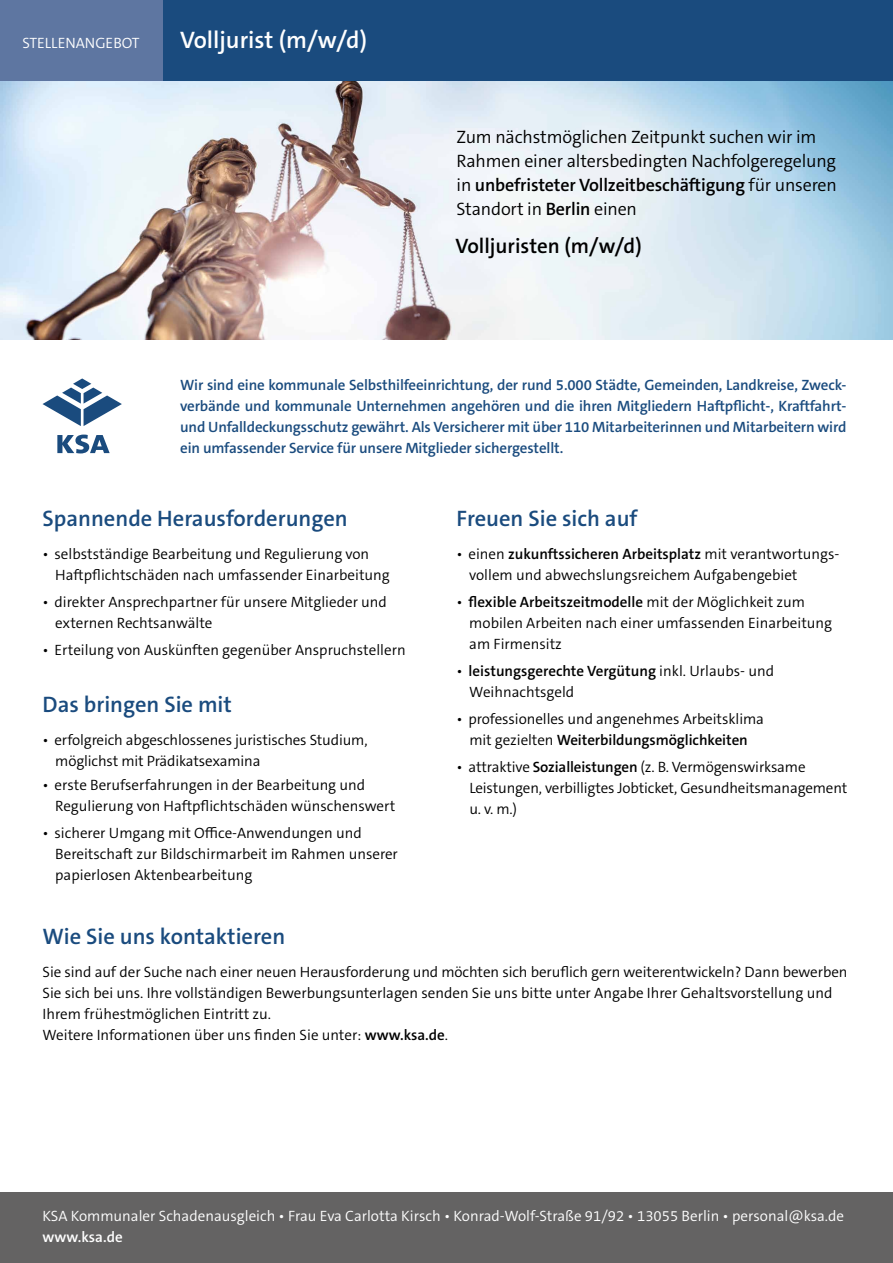
<style>
.page{position:relative;width:893px;height:1263px;background:#fff}
.page>*{position:absolute;margin:0;border:0;box-sizing:border-box;transform-origin:0 0}
.t1{font:600 24px "The Sans C5";color:#fff}
.t2{font:600 22.5px "The Sans C5";color:#1a4b7e}
.t3{font:600 21px "The Sans C5";color:#000}
.t4{font:300 18px/24px "The Sans C5";letter-spacing:-.01em;color:#000}
.t5{font:300 15px/21px "The Sans C5";color:#000}
.t6{font:600 15px/21px "The Sans C5";letter-spacing:-.01em;color:#1a4b7e;text-align:justify}
.t7{font:300 15px "The Sans C5";color:#fff}
.t8{font:600 15px "The Sans C5";color:#fff}
.s1{font-weight:600}
</style>
<div class="page">
<img style="left:0;top:81px;width:893px;height:258px">
<svg style="left:43px;top:378px;width:79px;height:75px"></svg>
<div style="left:162px;top:0;width:731px;height:81px;background:#1a4b7e"></div>
<div style="left:0;top:1192px;width:893px;height:71px;background:#646363"></div>
<div style="left:0;top:0;width:162px;height:81px;background:#5e76a1"></div>
<p class="t7" style="left:23px;top:33px;width:119px">STELLENANGEBOT</p>
<h1 class="t1" style="left:180px;top:24px;width:188px">Volljurist (m/w/d)</h1>
<p class="t4" style="left:457px;top:125px;width:382px">Zum nächstmöglichen Zeitpunkt suchen wir im Rahmen einer altersbedingten Nachfolgeregelung in <span class="s1">unbefristeter Vollzeitbeschäftigung</span> für unseren Standort in <span class="s1">Berlin</span> einen</p>
<h3 class="t3" style="left:455px;top:232px;width:188px">Volljuristen (m/w/d)</h3>
<p class="t6" style="left:180px;top:374px;width:668px">Wir sind eine kommunale Selbsthilfeeinrichtung, der rund 5.000 Städte, Gemeinden, Landkreise, Zweck&shy;verbände und kommunale Unternehmen angehören und die ihren Mitgliedern Haftpflicht-, Kraftfahrt&shy;und Unfalldeckungsschutz gewährt. Als Versicherer mit über 110 Mitarbeiterinnen und Mitarbeitern wird ein umfassender Service für unsere Mitglieder sichergestellt.</p>
<h2 class="t2" style="left:43px;top:504px;width:307px">Spannende Herausforderungen</h2>
<p class="t5" style="left:55px;top:543px;width:336px;text-indent:-13px">• selbstständige Bearbeitung und Regulierung von<br>Haftpflichtschäden nach umfassender Einarbeitung</p>
<p class="t5" style="left:55px;top:591px;width:333px;text-indent:-13px">• direkter Ansprechpartner für unsere Mitglieder und externen Rechtsanwälte</p>
<p class="t5" style="left:43px;top:639px;width:365px">• Erteilung von Auskünften gegenüber Anspruchstellern</p>
<h2 class="t2" style="left:43px;top:690px;width:191px">Das bringen Sie mit</h2>
<p class="t5" style="left:55px;top:729px;width:314px;text-indent:-13px">• erfolgreich abgeschlossenes juristisches Studium, möglichst mit Prädikatsexamina</p>
<p class="t5" style="left:55px;top:774px;width:341px;text-indent:-13px">• erste Berufserfahrungen in der Bearbeitung und<br>Regulierung von Haftpflichtschäden wünschenswert</p>
<p class="t5" style="left:55px;top:822px;width:344px;text-indent:-13px">• sicherer Umgang mit Office-Anwendungen und<br>Bereitschaft zur Bildschirmarbeit im Rahmen unserer papierlosen Aktenbearbeitung</p>
<h2 class="t2" style="left:457px;top:504px;width:182px">Freuen Sie sich auf</h2>
<p class="t5" style="left:469px;top:543px;width:372px;text-indent:-13px">• einen <span class="s1">zukunftssicheren Arbeitsplatz</span> mit verantwortungs&shy;vollem und abwechslungsreichem Aufgabengebiet</p>
<p class="t5" style="left:469px;top:591px;width:364px;text-indent:-13px">• <span class="s1">flexible Arbeitszeitmodelle</span> mit der Möglichkeit zum mobilen Arbeiten nach einer umfassenden Einarbeitung am Firmensitz</p>
<p class="t5" style="left:469px;top:660px;width:306px;text-indent:-13px">• <span class="s1">leistungsgerechte Vergütung</span> inkl. Urlaubs- und<br>Weihnachtsgeld</p>
<p class="t5" style="left:457px;top:708px;width:309px;text-align:center">• professionelles und angenehmes Arbeitsklima mit gezielten <span class="s1">Weiterbildungsmöglichkeiten</span></p>
<p class="t5" style="left:469px;top:756px;width:379px;text-indent:-13px">• attraktive <span class="s1">Sozialleistungen</span> (z. B. Vermögenswirksame<br>Leistungen, verbilligtes Jobticket, Gesundheitsmanagement u. v. m.)</p>
<h2 class="t2" style="left:43px;top:922px;width:244px">Wie Sie uns kontaktieren</h2>
<p class="t5" style="left:43px;top:961px;width:806px">Sie sind auf der Suche nach einer neuen Herausforderung und möchten sich beruflich gern weiterentwickeln? Dann bewerben Sie sich bei uns. Ihre vollständigen Bewerbungsunterlagen senden Sie uns bitte unter Angabe Ihrer Gehaltsvorstellung und Ihrem frühestmöglichen Eintritt zu.<br>Weitere Informationen über uns finden Sie unter: <span class="s1">www.ksa.de</span>.</p>
<p class="t7" style="left:43px;top:1206px;width:803px">KSA Kommunaler Schadenausgleich • Frau Eva Carlotta Kirsch • Konrad-Wolf-Straße 91/92 • 13055 Berlin • personal@ksa.de</p>
<p class="t8" style="left:43px;top:1227px;width:82px">www.ksa.de</p>
</div>
